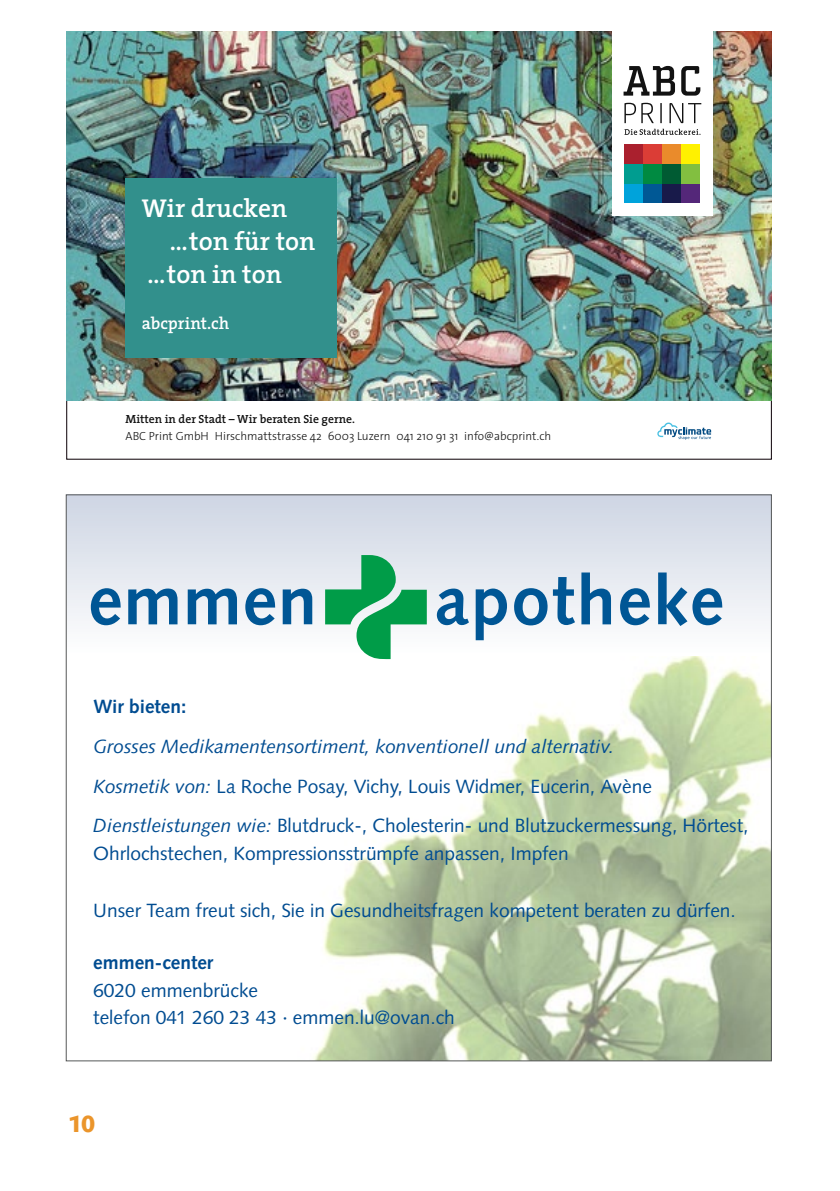
<style>
.page{position:relative;width:840px;height:1191px;background:#fff}
.page>*{position:absolute;margin:0;border:0;box-sizing:border-box;transform-origin:0 0}
.t1{font:600 26px "The Serif";color:#fff}
.t2{font:700 24px "Anisette Std";color:#eb952b}
.t3{font:19.2px/39.6px "Syntax";color:#004c91}
.t4{font:700 19.2px "Syntax";color:#004c91}
.t5{font:600 17px "The Serif";letter-spacing:.005em;color:#fff}
.t6{font:300 11.8px "The Sans";color:#121212}
.t7{font:600 11.8px "The Serif";color:#121212}
.s1{font-style:italic}
</style>
<div class="page">
<img style="left:66px;top:31px;width:705px;height:370px">
<div style="left:612px;top:31px;width:100px;height:185px;background:#fff"></div>
<svg style="left:624px;top:129px;width:76px;height:6px"></svg>
<svg style="left:681px;top:66px;width:19px;height:30px"></svg>
<svg style="left:624px;top:103px;width:11px;height:20px"></svg>
<svg style="left:641px;top:103px;width:12px;height:20px"></svg>
<svg style="left:660px;top:103px;width:1px;height:20px"></svg>
<svg style="left:669px;top:103px;width:32px;height:20px"></svg>
<svg style="left:623px;top:66px;width:51px;height:30px"></svg>
<div style="left:681px;top:183px;width:19px;height:19px;background:#542779"></div>
<div style="left:662px;top:183px;width:19px;height:19px;background:#181a4a"></div>
<div style="left:643px;top:183px;width:19px;height:19px;background:#005895"></div>
<div style="left:624px;top:183px;width:19px;height:19px;background:#00a3db"></div>
<div style="left:624px;top:164px;width:19px;height:19px;background:#009d90"></div>
<div style="left:643px;top:164px;width:19px;height:19px;background:#008a41"></div>
<div style="left:662px;top:164px;width:19px;height:19px;background:#005b33"></div>
<div style="left:681px;top:164px;width:19px;height:19px;background:#82bf40"></div>
<div style="left:681px;top:145px;width:19px;height:19px;background:#fff100"></div>
<div style="left:662px;top:145px;width:19px;height:19px;background:#ea8b2b"></div>
<div style="left:643px;top:145px;width:19px;height:19px;background:#db3d36"></div>
<div style="left:624px;top:145px;width:19px;height:19px;background:#aa202e"></div>
<svg style="left:657px;top:422px;width:53px;height:18px"></svg>
<div style="left:125px;top:178px;width:211px;height:180px;background:#32908c"></div>
<div style="left:66px;top:495px;width:705px;height:157px;background:linear-gradient(to bottom,#ced5e4,#fafcfc)"></div>
<img style="left:313px;top:656px;width:456px;height:403px">
<svg style="left:91px;top:588px;width:30px;height:37px"></svg>
<svg style="left:128px;top:588px;width:49px;height:36px"></svg>
<svg style="left:188px;top:588px;width:49px;height:36px"></svg>
<svg style="left:245px;top:588px;width:30px;height:37px"></svg>
<svg style="left:282px;top:588px;width:30px;height:36px"></svg>
<svg style="left:436px;top:588px;width:32px;height:37px"></svg>
<svg style="left:475px;top:588px;width:32px;height:52px"></svg>
<svg style="left:513px;top:577px;width:61px;height:48px"></svg>
<svg style="left:581px;top:572px;width:29px;height:52px"></svg>
<svg style="left:619px;top:588px;width:30px;height:37px"></svg>
<svg style="left:657px;top:572px;width:65px;height:54px"></svg>
<svg style="left:325px;top:555px;width:101px;height:104px"></svg>
<h1 class="t1" style="left:142px;top:187px;width:147px">Wir drucken</h1>
<h1 class="t1" style="left:170px;top:220px;width:147px">…ton für ton</h1>
<h1 class="t1" style="left:147px;top:253px;width:136px">…ton in ton</h1>
<p class="t5" style="left:142px;top:309px;width:89px">abcprint.ch</p>
<p class="t7" style="left:125px;top:409px;width:231px">Mitten in der Stadt – Wir beraten Sie gerne.</p>
<p class="t6" style="left:125px;top:426px;width:427px">ABC Print GmbH Hirschmattstrasse 42 6003 Luzern 041 210 91 31 info@abcprint.ch</p>
<p class="t4" style="left:93px;top:695px;width:94px">Wir bieten:</p>
<p class="t3" style="left:93px;top:726px;width:656px"><span class="s1">Grosses Medikamentensortiment, konventionell und alternativ.<br>Kosmetik von:</span> La Roche Posay, Vichy, Louis Widmer, Eucerin, Avène<br><span class="s1">Dienstleistungen wie:</span> Blutdruck-, Cholesterin- und Blutzuckermessung, Hörtest,</p>
<p class="t3" style="left:93px;top:833px;width:477px">Ohrlochstechen, Kompressionsstrümpfe anpassen, Impfen</p>
<p class="t3" style="left:93px;top:891px;width:643px">Unser Team freut sich, Sie in Gesundheitsfragen kompetent beraten zu dürfen.</p>
<p class="t4" style="left:93px;top:951px;width:122px">emmen-center</p>
<p class="t3" style="left:93px;top:976px;width:363px;line-height:27.6px">6020 emmenbrücke<br>telefon 041 260 23 43 · emmen.lu@ovan.ch</p>
<p class="t2" style="left:68px;top:1111px;width:28px">10</p>
</div>
